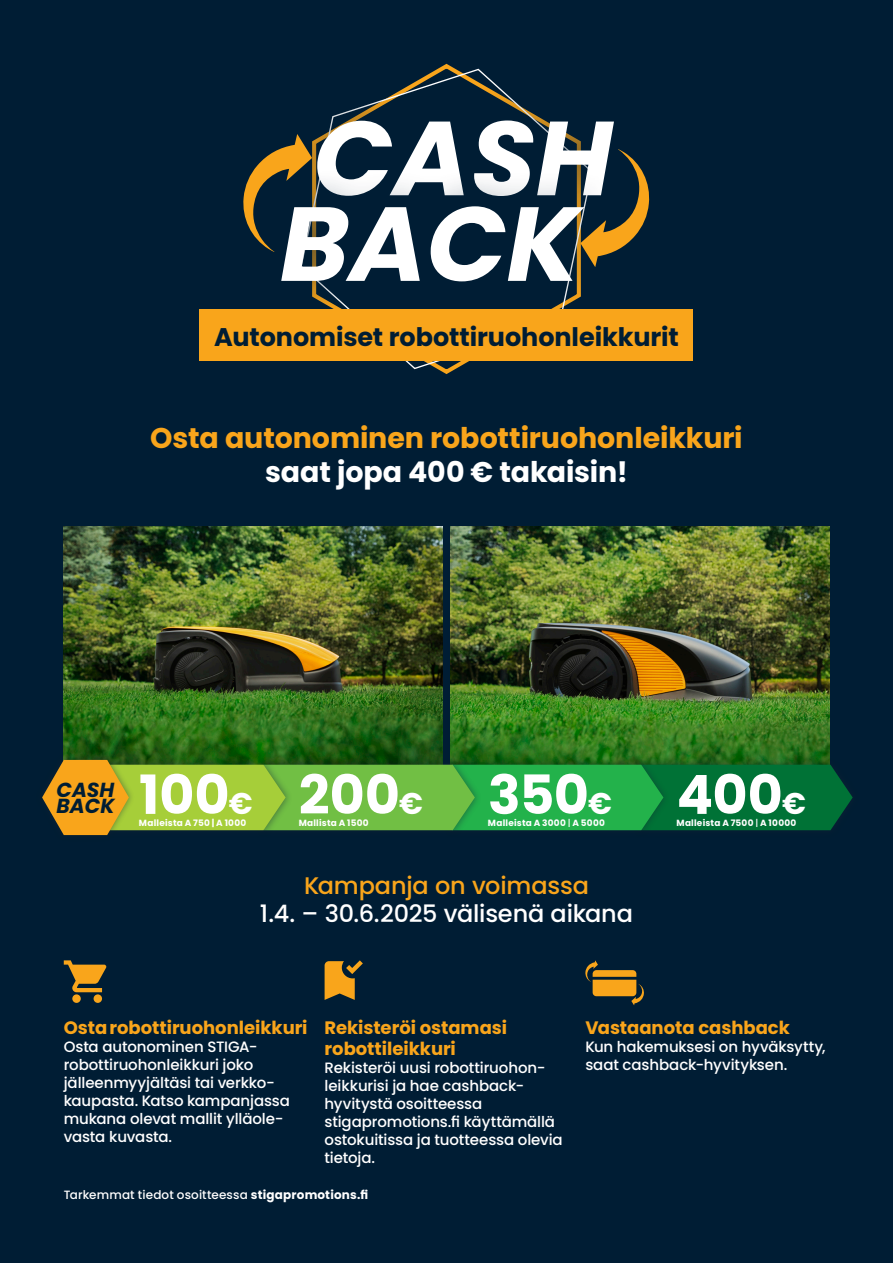
<style>
.page{position:relative;width:893px;height:1263px;background:#001d34}
.page>*{position:absolute;margin:0;border:0;box-sizing:border-box;transform-origin:0 0}
.t1{font:italic 700 105px "Poppins";color:#fff}
.t2{font:700 54px "Poppins";color:#fff}
.t3{font:700 28.5px "Poppins";letter-spacing:-.005em;color:#f9a51b}
.t4{font:700 28.5px "Poppins";letter-spacing:-.005em;color:#fff}
.t5{font:700 25.5px "Poppins";letter-spacing:-.005em;color:#001d34}
.t6{font:500 24px "Poppins";letter-spacing:-.01em;color:#fff}
.t7{font:500 24px "Poppins";letter-spacing:-.01em;color:#f9a51b}
.t8{font:italic 700 20.25px "Poppins";color:#001d34}
.t9{font:700 18px/21.6px "Poppins";color:#f9a51b}
.t10{font:500 15px/18px "Poppins";letter-spacing:-.01em;color:#fff}
.t11{font:500 12px "Poppins";letter-spacing:.01em;color:#fff}
.t12{font:700 8.85px "Poppins";letter-spacing:.02em;color:#fff}
.s1{font-size:30px}
.s2{font-weight:500}
.s3{font-weight:700}
</style>
<div class="page">
<img style="left:64px;top:526px;width:378px;height:231px">
<img style="left:451px;top:526px;width:378px;height:231px">
<svg style="left:64px;top:960px;width:42px;height:43px"></svg>
<svg style="left:325px;top:960px;width:38px;height:40px"></svg>
<svg style="left:405px;top:68px;width:90px;height:302px"></svg>
<div style="left:280px;top:83px;width:370px;height:150px;background:#001d34"></div>
<div style="left:245px;top:168px;width:372px;height:151px;background:#001d34"></div>
<div style="left:200px;top:310px;width:493px;height:51px;background:#f9a51b"></div>
<svg style="left:580px;top:149px;width:70px;height:118px"></svg>
<svg style="left:243px;top:134px;width:69px;height:118px"></svg>
<div style="left:634px;top:757px;width:226px;height:81px;background:#172431;opacity:.5"></div>
<div style="left:444px;top:757px;width:227px;height:81px;background:#172431;opacity:.5"></div>
<div style="left:256px;top:757px;width:226px;height:81px;background:#172431;opacity:.5"></div>
<div style="left:67px;top:757px;width:226px;height:81px;background:#172431;opacity:.5"></div>
<div style="left:36px;top:753px;width:100px;height:89px;background:#172431;opacity:.5"></div>
<svg style="left:42px;top:760px;width:811px;height:75px;background:#4f9839"></svg>
<svg style="left:585px;top:960px;width:59px;height:45px"></svg>
<p class="t1" style="left:313px;top:98px;width:301px">CASH</p>
<p class="t1" style="left:280px;top:183px;width:301px">BACK</p>
<p class="t5" style="left:214px;top:322px;width:466px">Autonomiset robottiruohonleikkurit</p>
<p class="t3" style="left:150px;top:422px;width:594px">Osta autonominen robottiruohonleikkuri</p>
<p class="t4" style="left:265px;top:456px;width:364px">saat jopa 400 € takaisin!</p>
<p class="t8" style="left:57px;top:778px;width:59px">CASH</p>
<p class="t8" style="left:56px;top:794px;width:59px">BACK</p>
<p class="t2" style="left:139px;top:764px;width:115px">100<span class="s1">€</span></p>
<p class="t2" style="left:299px;top:764px;width:126px">200<span class="s1">€</span></p>
<p class="t2" style="left:488px;top:764px;width:126px">350<span class="s1">€</span></p>
<p class="t2" style="left:677px;top:764px;width:131px">400<span class="s1">€</span></p>
<p class="t12" style="left:139px;top:818px;width:109px">Malleista A 750 | A 1000</p>
<p class="t12" style="left:299px;top:818px;width:71px">Mallista A 1500</p>
<p class="t12" style="left:488px;top:818px;width:118px">Malleista A 3000 <span class="s2">|</span> A 5000</p>
<p class="t12" style="left:677px;top:818px;width:121px">Malleista A 7500 <span class="s2">|</span> A 10000</p>
<p class="t7" style="left:304px;top:871px;width:286px">Kampanja on voimassa</p>
<p class="t6" style="left:260px;top:900px;width:375px">1.4. – 30.6.2025 välisenä aikana</p>
<p class="t9" style="left:64px;top:1017px;width:245px">Osta robottiruohonleikkuri</p>
<p class="t10" style="left:64px;top:1037px;width:195px">Osta autonominen STIGA-</p>
<p class="t10" style="left:64px;top:1055px;width:191px">robottiruohonleikkuri joko</p>
<p class="t10" style="left:64px;top:1073px;width:213px">jälleenmyyjältäsi tai verkko-</p>
<p class="t10" style="left:64px;top:1091px;width:228px">kaupasta. Katso kampanjassa mukana olevat mallit ylläole-</p>
<p class="t10" style="left:64px;top:1127px;width:110px">vasta kuvasta.</p>
<p class="t9" style="left:325px;top:1017px;width:184px">Rekisteröi ostamasi robottileikkuri</p>
<p class="t10" style="left:325px;top:1059px;width:240px">Rekisteröi uusi robottiruohon&shy;leikkurisi ja hae cashback&shy;hyvitystä osoitteessa stigapromotions.fi käyttämällä ostokuitissa ja tuotteessa olevia tietoja.</p>
<p class="t11" style="left:64px;top:1188px;width:306px">Tarkemmat tiedot osoitteessa <span class="s3">stigapromotions.fi</span></p>
<p class="t9" style="left:585px;top:1017px;width:206px">Vastaanota cashback</p>
<p class="t10" style="left:585px;top:1037px;width:242px">Kun hakemuksesi on hyväksytty, saat cashback-hyvityksen.</p>
</div>
